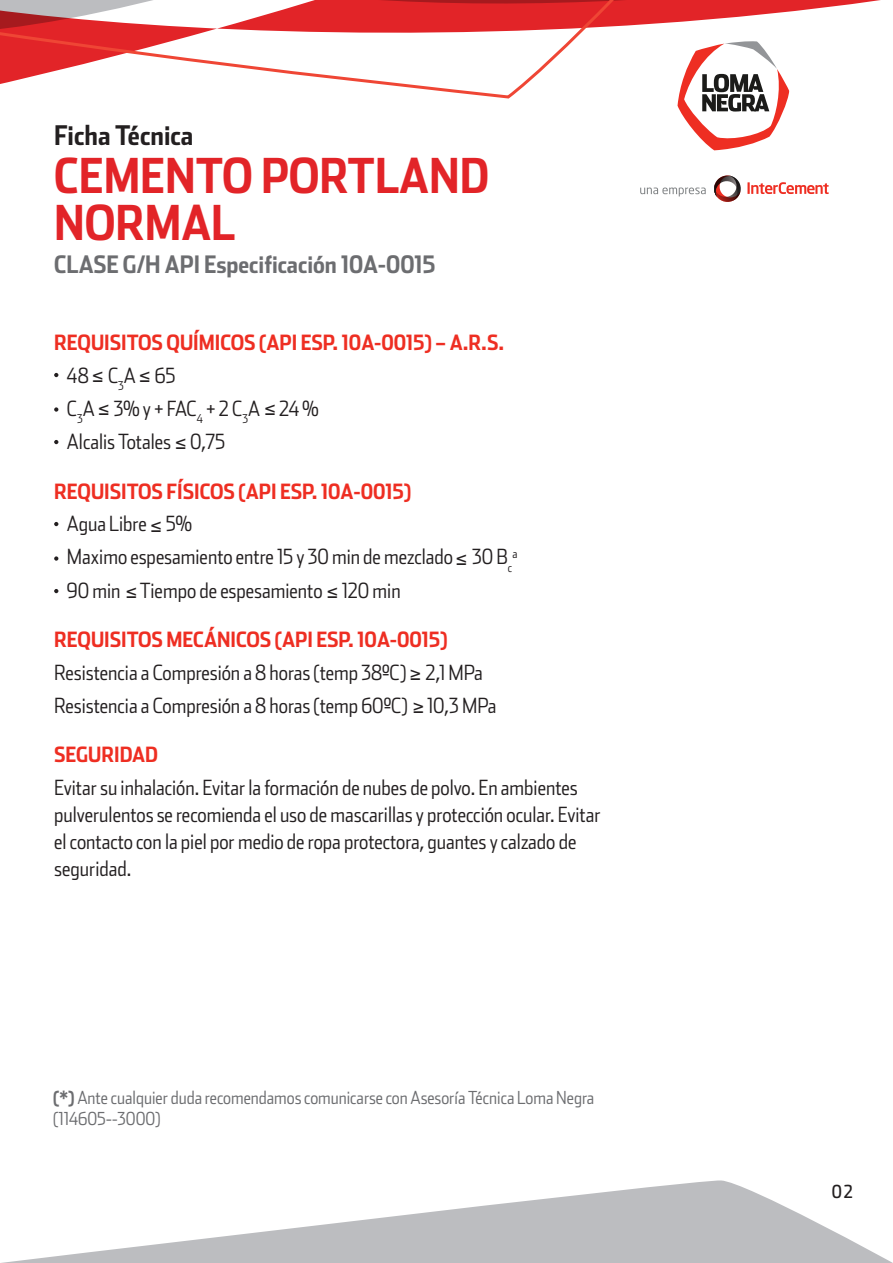
<style>
.page{position:relative;width:893px;height:1263px;background:#fff}
.page>*{position:absolute;margin:0;border:0;box-sizing:border-box;transform-origin:0 0}
.t1{font:700 48px/47.4px "Stainless Cond";color:#e22428}
.t2{font:700 27px "Stainless Cond";color:#231f20}
.t3{font:700 24px "Stainless Cond";color:#6c6d70}
.t4{font:300 21px/27px "Stainless Cond";color:#231f20}
.t5{font:700 21px/33px "Stainless Cond";color:#ee2e22}
.t6{font:300 18px/21.6px "Stainless Cond";color:#6c6d70}
.t7{font:500 18px/33px "Avenir";color:#231f20}
.t8{font:18px "Stainless Cond";color:#231f20}
.t9{font:300 12.3px "Stainless Cond";color:#231f20}
.s1{font-weight:300;color:#231f20}
.s2{font-weight:700}
.s3{font-family:"Myriad Pro";font-weight:400}
</style>
<div class="page">
<svg style="left:1px;top:1180px;width:892px;height:83px;fill:#bcbdc0"></svg>
<svg style="left:714px;top:175px;width:115px;height:27px"></svg>
<svg style="left:640px;top:187px;width:66px;height:9px"></svg>
<svg style="left:677px;top:103px;width:110px;height:48px"></svg>
<svg style="left:0;top:0;width:881px;height:103px"></svg>
<svg style="left:54px;top:373px;width:4px;height:4px"></svg>
<svg style="left:54px;top:407px;width:4px;height:5px"></svg>
<svg style="left:54px;top:440px;width:4px;height:4px"></svg>
<svg style="left:54px;top:522px;width:4px;height:4px"></svg>
<svg style="left:54px;top:556px;width:4px;height:5px"></svg>
<svg style="left:54px;top:589px;width:4px;height:4px"></svg>
<p class="t2" style="left:54px;top:119px;width:141px">Ficha Técnica</p>
<h1 class="t1" style="left:54px;top:151px;width:436px">CEMENTO PORTLAND<br>NORMAL</h1>
<p class="t3" style="left:54px;top:250px;width:383px">CLASE G/H API Especificación 10A-0015</p>
<p class="t5" style="left:67px;top:326px;width:439px;text-indent:-13px">REQUISITOS QUÍMICOS (API ESP. 10A-0015) – A.R.S.<br><span class="s1">48 C</span><sub>3</sub><span class="s1">A 65<br>C</span><sub>3</sub><span class="s1">A 3% y + FAC</span><sub>4</sub> <span class="s1">+ 2 C</span><sub>3</sub><span class="s1">A 24 %<br>Alcalis Totales 0,75</span></p>
<p class="t5" style="left:54px;top:474px;width:359px">REQUISITOS FÍSICOS (API ESP. 10A-0015)</p>
<p class="t4" style="left:67px;top:507px;width:447px;line-height:33px">Agua Libre 5%<br>Maximo espesamiento entre 15 y 30 min de mezclado 30 B<sub>c</sub></p>
<p class="t7" style="left:92px;top:359px;width:13px">≤</p>
<p class="t7" style="left:139px;top:359px;width:13px">≤</p>
<p class="t7" style="left:98px;top:392px;width:13px">≤</p>
<p class="t7" style="left:264px;top:392px;width:13px">≤</p>
<p class="t7" style="left:175px;top:425px;width:13px">≤</p>
<p class="t7" style="left:150px;top:508px;width:13px">≤</p>
<p class="t9" style="left:512px;top:546px;width:7px">a</p>
<p class="t7" style="left:455px;top:542px;width:13px">≤</p>
<p class="t4" style="left:67px;top:576px;width:335px">90 min Tiempo de espesamiento 120 min</p>
<p class="t5" style="left:54px;top:622px;width:395px">REQUISITOS MECÁNICOS (API ESP. 10A-0015)</p>
<p class="t4" style="left:54px;top:655px;width:444px;line-height:33px">Resistencia a Compresión a 8 horas (temp 38ºC) 2,1 MPa<br>Resistencia a Compresión a 8 horas (temp 60ºC) 10,3 MPa</p>
<p class="t5" style="left:54px;top:737px;width:105px">SEGURIDAD</p>
<p class="t4" style="left:54px;top:774px;width:548px">Evitar su inhalación. Evitar la formación de nubes de polvo. En ambientes pulverulentos se recomienda el uso de mascarillas y protección ocular. Evitar el contacto con la piel por medio de ropa protectora, guantes y calzado de seguridad.</p>
<p class="t7" style="left:125px;top:575px;width:13px">≤</p>
<p class="t7" style="left:326px;top:575px;width:13px">≤</p>
<p class="t7" style="left:410px;top:656px;width:16px">≥ ≥</p>
<p class="t6" style="left:53px;top:1086px;width:543px"><span class="s2">(*)</span> Ante cualquier duda recomendamos comunicarse con Asesoría Técnica Loma Negra (114605-<span class="s3">‐</span>3000)</p>
<p class="t8" style="left:832px;top:1181px;width:23px">02</p>
</div>
